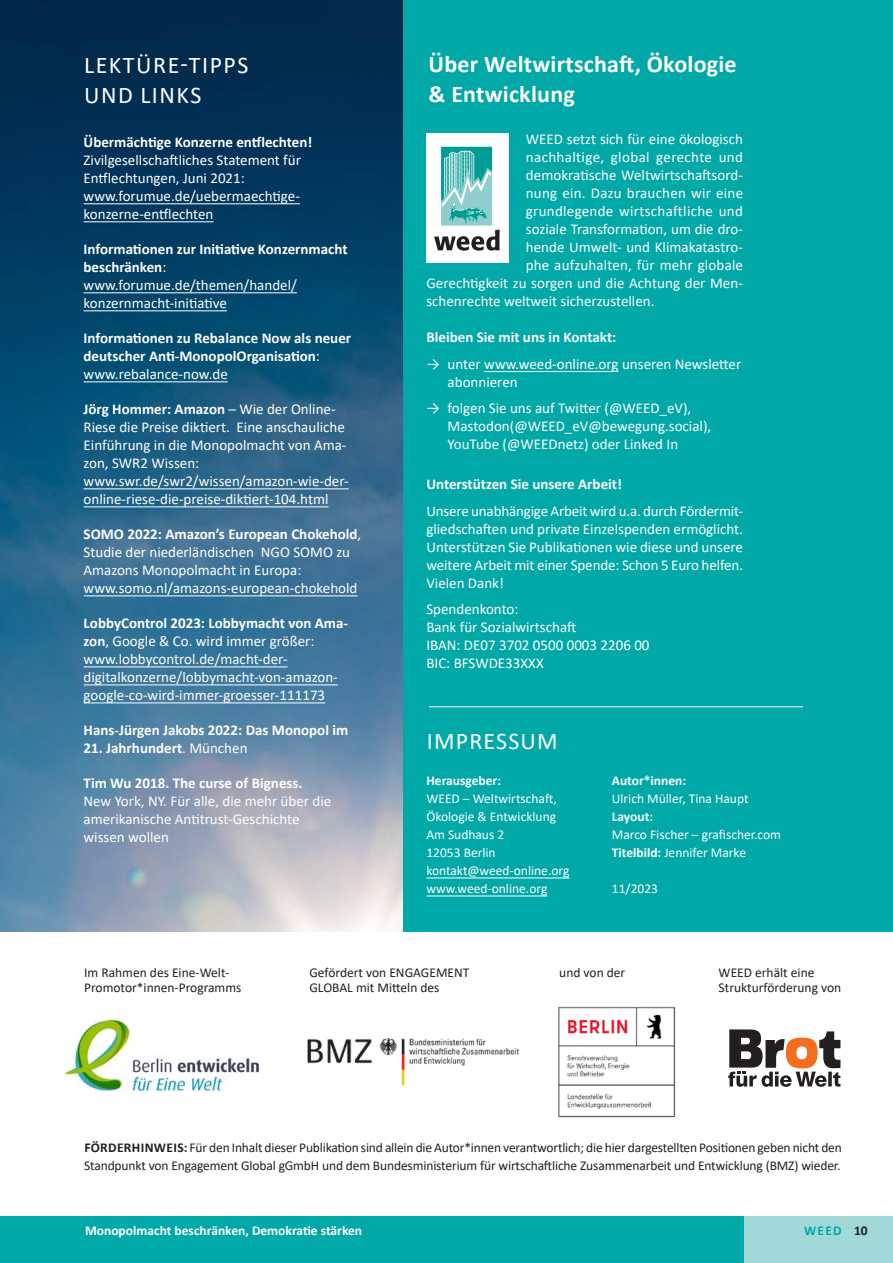
<style>
.page{position:relative;width:893px;height:1263px;background:#fff}
.page>*{position:absolute;margin:0;border:0;box-sizing:border-box;transform-origin:0 0}
.t1{font:700 24px/30px "Calibri";letter-spacing:.01em;color:#fff}
.t2{font:24px/30px "Calibri";letter-spacing:.065em;color:#fff}
.t3{font:15px/18px "Calibri";color:#fff}
.t4{font:700 15px/18px "Calibri";color:#fff}
.t5{font:15px "Calibri";letter-spacing:.02em;color:#fff}
.t6{font:15px "Calibri";letter-spacing:.025em;color:#fff}
.t7{font:13.5px/15px "Calibri";letter-spacing:-.01em;color:#231f20}
.t8{font:13.5px/18px "Calibri";color:#fff}
.t9{font:700 13.5px "Calibri";color:#fff}
.t10{font:700 13.5px "Calibri";color:#00a8a7}
.t11{font:700 13.5px "Calibri";color:#231f20}
.s1{font-weight:700}
.s2{font-weight:400}
</style>
<div class="page">
<div style="left:0;top:1216px;width:893px;height:47px;background:#a0d9d8"></div>
<div style="left:0;top:1216px;width:744px;height:47px;background:#00a8a7"></div>
<div style="left:403px;top:0;width:490px;height:931px;background:#00a8a7"></div>
<svg style="left:728px;top:1029px;width:112px;height:58px"></svg>
<div style="left:426px;top:133px;width:83px;height:130px;background:#fff"></div>
<svg style="left:434px;top:147px;width:66px;height:104px"></svg>
<img style="left:0;top:0;width:403px;height:931px">
<img style="left:65px;top:1020px;width:194px;height:70px">
<img style="left:307px;top:1038px;width:213px;height:48px">
<img style="left:558px;top:1006px;width:118px;height:112px">
<hr style="left:429px;top:706px;width:374px;height:1px;background:#fff">
<hr style="left:484px;top:371px;width:135px;height:1px;background:#fff">
<hr style="left:84px;top:203px;width:216px;height:1px;background:#fff">
<hr style="left:84px;top:221px;width:129px;height:1px;background:#fff">
<hr style="left:84px;top:292px;width:213px;height:1px;background:#fff">
<hr style="left:84px;top:310px;width:143px;height:1px;background:#fff">
<hr style="left:84px;top:381px;width:144px;height:1px;background:#fff">
<hr style="left:84px;top:488px;width:265px;height:1px;background:#fff">
<hr style="left:84px;top:506px;width:244px;height:1px;background:#fff">
<hr style="left:84px;top:595px;width:273px;height:1px;background:#fff">
<hr style="left:84px;top:666px;width:204px;height:1px;background:#fff">
<hr style="left:84px;top:684px;width:254px;height:1px;background:#fff">
<hr style="left:84px;top:702px;width:241px;height:1px;background:#fff">
<hr style="left:426px;top:877px;width:143px;height:1px;background:#fff">
<hr style="left:426px;top:895px;width:121px;height:1px;background:#fff">
<h1 class="t2" style="left:84px;top:50px;width:166px">LEKTÜRE-TIPPS<br>UND LINKS</h1>
<p class="t4" style="left:84px;top:133px;width:230px">Übermächtige Konzerne entflechten!</p>
<p class="t3" style="left:84px;top:150px;width:219px">Zivilgesellschaftliches Statement für<br>Entflechtungen, Juni 2021: www.forumue.de/uebermaechtige&shy;konzerne-entflechten</p>
<p class="t3" style="left:84px;top:239px;width:266px"><span class="s1">Informationen zur Initiative Konzernmacht beschränken</span>: www.forumue.de/themen/handel/ konzernmacht-initiative</p>
<p class="t4" style="left:84px;top:329px;width:269px">Informationen zu Rebalance Now als neuer deutscher Anti-MonopolOrganisation<span class="s2">: www.rebalance-now.de</span></p>
<p class="t3" style="left:84px;top:399px;width:267px"><span class="s1">Jörg Hommer: Amazon</span> – Wie der Online-Riese die Preise diktiert. Eine anschauliche Einführung in die Monopolmacht von Ama&shy;zon, SWR2 Wissen: www.swr.de/swr2/wissen/amazon-wie-der&shy;online-riese-die-preise-diktiert-104.html</p>
<p class="t3" style="left:84px;top:524px;width:279px"><span class="s1">SOMO 2022: Amazon’s European Chokehold</span>, Studie der niederländischen NGO SOMO zu Amazons Monopolmacht in Europa: www.somo.nl/amazons-european-chokehold</p>
<p class="t3" style="left:84px;top:613px;width:266px"><span class="s1">LobbyControl 2023: Lobbymacht von Ama&shy;zon</span>, Google &amp; Co. wird immer größer: www.lobbycontrol.de/macht-der&shy;digitalkonzerne/lobbymacht-von-amazon&shy;google-co-wird-immer-groesser-111173</p>
<p class="t4" style="left:84px;top:721px;width:266px">Hans-Jürgen Jakobs 2022: Das Monopol im</p>
<p class="t4" style="left:84px;top:739px;width:165px">21. Jahrhundert<span class="s2">. München</span></p>
<p class="t4" style="left:84px;top:774px;width:220px">Tim Wu 2018. The curse of Bigness.</p>
<p class="t3" style="left:84px;top:791px;width:249px">New York, NY. Für alle, die mehr über die amerikanische Antitrust-Geschichte wissen wollen</p>
<h1 class="t1" style="left:428px;top:49px;width:310px">Über Weltwirtschaft, Ökologie &amp; Entwicklung</h1>
<p class="t3" style="left:526px;top:130px;width:219px">WEED setzt sich für eine ökologisch</p>
<p class="t6" style="left:526px;top:147px;width:219px">nachhaltige, global gerechte und</p>
<p class="t3" style="left:526px;top:166px;width:219px">demokratische Weltwirtschaftsord-</p>
<p class="t3" style="left:526px;top:184px;width:219px">nung ein. Dazu brauchen wir eine</p>
<p class="t5" style="left:526px;top:201px;width:219px">grundlegende wirtschaftliche und</p>
<p class="t3" style="left:526px;top:220px;width:219px">soziale Transformation, um die dro-</p>
<p class="t3" style="left:526px;top:238px;width:219px">hende Umwelt- und Klimakatastro-</p>
<p class="t3" style="left:526px;top:256px;width:219px">phe aufzuhalten, für mehr globale</p>
<p class="t3" style="left:426px;top:274px;width:318px">Gerechtigkeit zu sorgen und die Achtung der Men-</p>
<p class="t3" style="left:426px;top:292px;width:230px">schenrechte weltweit sicherzustellen.</p>
<p class="t4" style="left:426px;top:328px;width:192px">Bleiben Sie mit uns in Kontakt:</p>
<p class="t3" style="left:448px;top:354px;width:295px;text-indent:-21px">→ unter www.weed-online.org unseren Newsletter abonnieren</p>
<p class="t3" style="left:448px;top:399px;width:265px;text-indent:-21px">→ folgen Sie uns auf Twitter (@WEED_eV),<br>Mastodon(@WEED_eV@bewegung.social),<br>YouTube (@WEEDnetz) oder Linked In</p>
<p class="t4" style="left:426px;top:475px;width:197px">Unterstützen Sie unsere Arbeit!</p>
<p class="t3" style="left:426px;top:501px;width:318px;text-align:justify">Unsere unabhängige Arbeit wird u.a. durch Fördermit&shy;gliedschaften und private Einzelspenden ermöglicht.<br>Unterstützen Sie Publikationen wie diese und unsere weitere Arbeit mit einer Spende: Schon 5 Euro helfen.<br>Vielen Dank!</p>
<p class="t3" style="left:426px;top:600px;width:225px">Spendenkonto:<br>Bank für Sozialwirtschaft<br>IBAN: DE07 3702 0500 0003 2206 00<br>BIC: BFSWDE33XXX</p>
<h1 class="t2" style="left:427px;top:726px;width:132px">IMPRESSUM</h1>
<p class="t9" style="left:426px;top:771px;width:76px">Herausgeber:</p>
<p class="t8" style="left:426px;top:789px;width:145px">WEED – Weltwirtschaft,<br>Ökologie &amp; Entwicklung<br>Am Sudhaus 2<br>12053 Berlin kontakt@weed-online.org www.weed-online.org</p>
<p class="t9" style="left:612px;top:771px;width:76px">Autor*innen:</p>
<p class="t8" style="left:612px;top:789px;width:138px">Ulrich Müller, Tina Haupt</p>
<p class="t9" style="left:612px;top:807px;width:43px">Layout:</p>
<p class="t8" style="left:612px;top:825px;width:171px">Marco Fischer – grafischer.com<br><span class="s1">Titelbild:</span> Jennifer Marke</p>
<p class="t8" style="left:612px;top:879px;width:48px">11/2023</p>
<p class="t7" style="left:309px;top:964px;width:161px">Gefördert von ENGAGEMENT<br>GLOBAL mit Mitteln des</p>
<p class="t7" style="left:84px;top:964px;width:159px">Im Rahmen des Eine-Welt-<br>Promotor*innen-Programms</p>
<p class="t7" style="left:559px;top:964px;width:68px">und von der</p>
<p class="t7" style="left:719px;top:964px;width:124px">WEED erhält eine<br>Strukturförderung von</p>
<p class="t7" style="left:84px;top:1138px;width:759px;line-height:18px"><span class="s1">FÖRDERHINWEIS:</span> Für den Inhalt dieser Publikation sind allein die Autor*innen verantwortlich; die hier dargestellten Positionen geben nicht den<br>Standpunkt von Engagement Global gGmbH und dem Bundesministerium für wirtschaftliche Zusammenarbeit und Entwicklung (BMZ) wieder.</p>
<p class="t9" style="left:85px;top:1221px;width:279px">Monopolmacht beschränken, Demokratie stärken</p>
<p class="t10" style="left:804px;top:1221px;width:39px">WEED</p>
<p class="t11" style="left:854px;top:1221px;width:15px">10</p>
</div>
